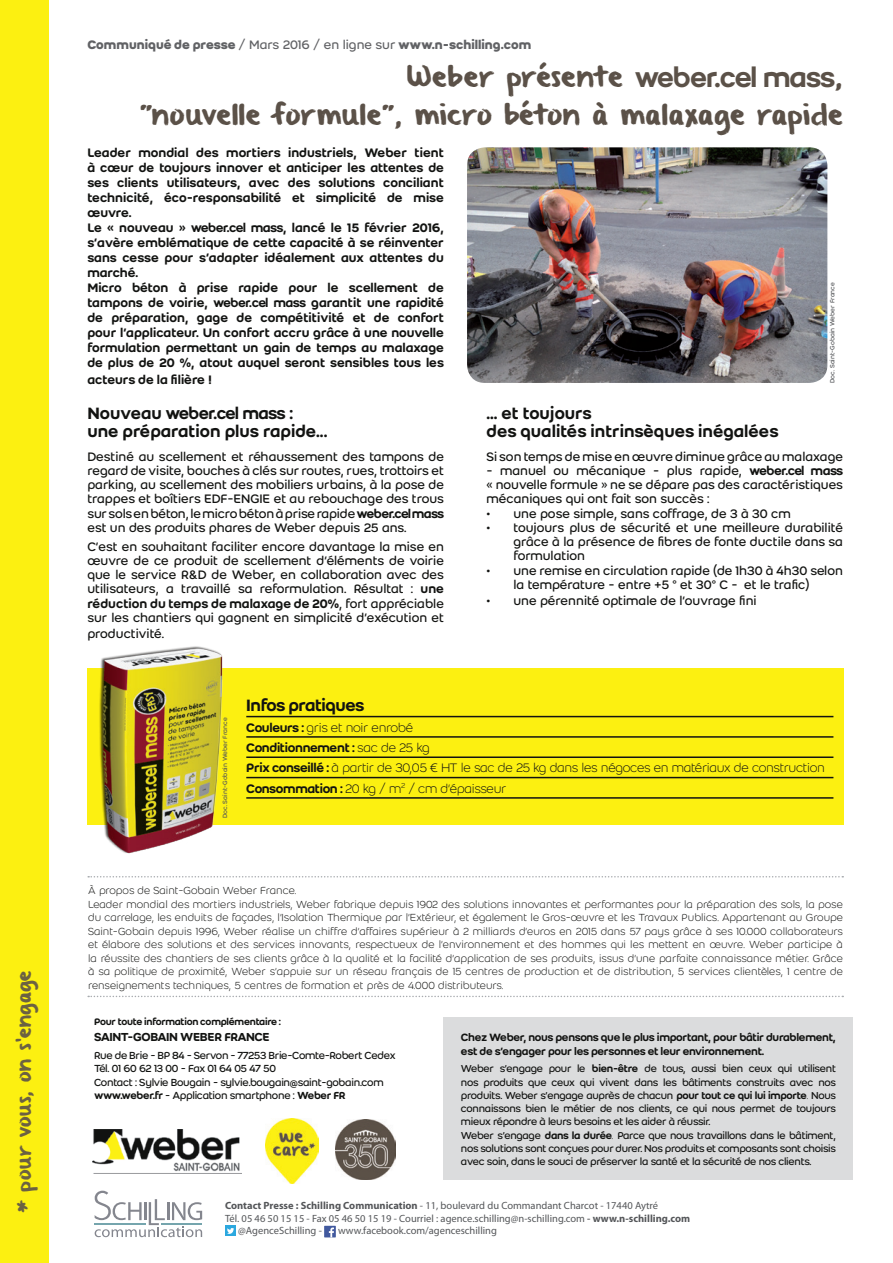
<style>
.page{position:relative;width:893px;height:1263px;background:#fff}
.page>*{position:absolute;margin:0;border:0;box-sizing:border-box;transform-origin:0 0}
.t1{font:23.25px/37.5px "Weber Brush";letter-spacing:.015em;color:#5b5148;text-align:right}
.t2{font:500 18px/18px "Weber";color:#121311}
.t3{font:18px "Weber Name";letter-spacing:-.005em;color:#121311}
.t4{font:500 18px "Weber";letter-spacing:-.025em;color:#121311}
.t5{font:16.5px "Weber Brush";letter-spacing:.03em;color:#5b5148}
.t6{font:13.5px/14.2px "Weber";color:#121311;text-align:justify}
.t7{font:500 13.5px/15.1px "Weber";color:#121311}
.t8{font:300 13.5px/20.4px "Weber";letter-spacing:-.025em;color:#121311}
.t9{font:700 13.5px "Weber";color:#616265}
.t10{font:500 12.75px "Weber";letter-spacing:-.035em;color:#121311}
.t11{font:500 11.7px/14px "Weber";letter-spacing:-.025em;color:#121311}
.t12{font:300 11.25px/13.5px "Weber";color:#121311}
.t13{font:11.25px/13.5px "Weber";letter-spacing:-.025em;color:#121311}
.t14{font:11.1px/13.2px "Weber";letter-spacing:-.025em;color:#121311}
.t15{font:10.5px "Myriad Pro";color:#545659}
.t16{font:500 10.5px "Weber";letter-spacing:-.025em;color:#121311}
.t17{font:6.75px "Weber";color:#545659}
.s1{font-weight:400}
.s2{font-family:"Weber Name";font-size:30px}
.s3{font-family:"Weber Name";font-weight:400}
.s4{font-family:"Weber";font-weight:500}
.s5{font-family:"Weber Name"}
.s6{font-weight:500}
.s7{font-weight:300}
.s8{font-weight:700}
.s9{font-weight:600}
</style>
<div class="page">
<div style="left:0;top:0;width:49px;height:1263px;background:#fcf011"></div>
<svg style="left:95px;top:1191px;width:107px;height:46px"></svg>
<div style="left:225px;top:1225px;width:11px;height:11px;background:#2ca8df"></div>
<svg style="left:227px;top:1228px;width:7px;height:6px"></svg>
<div style="left:324px;top:1226px;width:12px;height:11px;background:#41599e"></div>
<svg style="left:329px;top:1227px;width:5px;height:10px"></svg>
<img style="left:93px;top:1130px;width:149px;height:44px">
<img style="left:265px;top:1119px;width:53px;height:64px">
<img style="left:335px;top:1119px;width:60px;height:61px">
<div style="left:444px;top:1017px;width:409px;height:163px;background:#dbdcdd"></div>
<img style="left:467px;top:147px;width:360px;height:236px">
<svg style="left:88px;top:876px;width:755px;height:1px"></svg>
<svg style="left:88px;top:996px;width:755px;height:1px"></svg>
<div style="left:87px;top:668px;width:757px;height:157px;background:#fcf011"></div>
<hr style="left:246px;top:716px;width:587px;height:1px;background:#121311">
<hr style="left:246px;top:736px;width:587px;height:2px;background:#121311">
<hr style="left:246px;top:756px;width:587px;height:2px;background:#121311">
<hr style="left:246px;top:777px;width:587px;height:1px;background:#121311">
<hr style="left:246px;top:797px;width:587px;height:2px;background:#121311">
<img style="left:99px;top:646px;width:124px;height:208px">
<p class="t5" style="left:16px;top:1213px;width:244px;rotate:-90deg">* pour vous, on s’engage</p>
<p class="t9" style="left:87px;top:36px;width:445px">Communiqué de presse <span class="s1">/ Mars 2016 / en ligne sur</span> www.n-schilling.com</p>
<h1 class="t1" style="left:140px;top:60px;width:705px">Weber présente <span class="s2">weber.cel mass</span>,<br>"nouvelle formule", micro béton à malaxage rapide</h1>
<p class="t7" style="left:87px;top:145px;width:358px">Leader mondial des mortiers industriels, Weber tient à cœur de toujours innover et anticiper les attentes de ses clients utilisateurs, avec des solutions conciliant technicité, éco-responsabilité et simplicité de mise œuvre.<br>Le « nouveau » <span class="s3">weber.cel mass</span>, lancé le 15 février 2016, s’avère emblématique de cette capacité à se réinventer sans cesse pour s’adapter idéalement aux attentes du marché.<br>Micro béton à prise rapide pour le scellement de tampons de voirie, <span class="s3">weber.cel mass</span> garantit une rapidité de préparation, gage de compétitivité et de confort pour l’applicateur. Un confort accru grâce à une nouvelle formulation permettant un gain de temps au malaxage de plus de 20 %, atout auquel seront sensibles tous les acteurs de la filière !</p>
<h2 class="t3" style="left:87px;top:403px;width:207px"><span class="s4">Nouveau</span> weber.cel mass <span class="s4">:</span></h2>
<h2 class="t2" style="left:87px;top:422px;width:241px">une préparation plus rapide...</h2>
<p class="t6" style="left:87px;top:449px;width:358px">Destiné au scellement et réhaussement des tampons de regard de visite, bouches à clés sur routes, rues, trottoirs et parking, au scellement des mobiliers urbains, à la pose de trappes et boîtiers EDF-ENGIE et au rebouchage des trous sur sols en béton, le micro béton à prise rapide <span class="s5">weber.cel mass </span>est un des produits phares de Weber depuis 25 ans.</p>
<p class="t6" style="left:87px;top:539px;width:358px">C’est en souhaitant faciliter encore davantage la mise en œuvre de ce produit de scellement d’éléments de voirie que le service R&amp;D de Weber, en collaboration avec des utilisateurs, a travaillé sa reformulation. Résultat : <span class="s6">une réduction du temps de malaxage de 20%</span>, fort appréciable sur les chantiers qui gagnent en simplicité d’exécution et</p>
<p class="t6" style="left:87px;top:627px;width:78px">productivité.</p>
<p class="t17" style="left:828px;top:383px;width:102px;rotate:-90deg">Doc. Saint-Gobain Weber France</p>
<h2 class="t2" style="left:486px;top:404px;width:294px">... et toujours<br>des qualités intrinsèques inégalées</h2>
<p class="t6" style="left:486px;top:449px;width:358px">Si son temps de mise en œuvre diminue grâce au malaxage</p>
<p class="t6" style="left:486px;top:463px;width:358px">- manuel ou mécanique - plus rapide, <span class="s5">weber.cel mass </span>« nouvelle formule » ne se dépare pas des caractéristiques mécaniques qui ont fait son succès :</p>
<p class="t6" style="left:486px;top:506px;width:306px">• une pose simple, sans coffrage, de 3 à 30 cm</p>
<p class="t6" style="left:513px;top:520px;width:331px;text-indent:-27px">• toujours plus de sécurité et une meilleure durabilité grâce à la présence de fibres de fonte ductile dans sa formulation</p>
<p class="t6" style="left:486px;top:563px;width:358px;text-align:center">• une remise en circulation rapide (de 1h30 à 4h30 selon la température - entre +5 ° et 30° C - et le trafic)</p>
<p class="t6" style="left:486px;top:594px;width:272px">• une pérennité optimale de l’ouvrage fini</p>
<p class="t17" style="left:221px;top:818px;width:102px;rotate:-90deg">Doc. Saint-Gobain Weber France</p>
<h2 class="t4" style="left:246px;top:695px;width:120px">Infos pratiques</h2>
<p class="t8" style="left:246px;top:717px;width:580px"><span class="s6">Couleurs :</span> gris et noir enrobé<br><span class="s6">Conditionnement :</span> sac de 25 kg<br><span class="s6">Prix conseillé :</span> à partir de 30,05 € HT le sac de 25 kg dans les négoces en matériaux de construction <span class="s6">Consommation :</span> 20 kg / m<sup>2</sup> / cm d’épaisseur</p>
<p class="t12" style="left:88px;top:884px;width:756px">À propos de Saint-Gobain Weber France.<br>Leader mondial des mortiers industriels, Weber fabrique depuis 1902 des solutions innovantes et performantes pour la préparation des sols, la pose du carrelage, les enduits de façades, l’Isolation Thermique par l’Extérieur, et également le Gros-œuvre et les Travaux Publics. Appartenant au Groupe Saint-Gobain depuis 1996, Weber réalise un chiffre d’affaires supérieur à 2 milliards d’euros en 2015 dans 57 pays grâce à ses 10.000 collaborateurs et élabore des solutions et des services innovants, respectueux de l’environnement et des hommes qui les mettent en œuvre. Weber participe à la réussite des chantiers de ses clients grâce à la qualité et la facilité d’application de ses produits, issus d’une parfaite connaissance métier. Grâce à sa politique de proximité, Weber s’appuie sur un réseau français de 15 centres de production et de distribution, 5 services clientèles, 1 centre de renseignements techniques, 5 centres de formation et près de 4.000 distributeurs.</p>
<p class="t16" style="left:94px;top:1016px;width:188px">Pour toute information complémentaire :</p>
<p class="t10" style="left:94px;top:1029px;width:177px">SAINT-GOBAIN WEBER FRANCE</p>
<p class="t13" style="left:94px;top:1048px;width:303px">Rue de Brie - BP 84 - Servon - 77253 Brie-Comte-Robert Cedex Tél. 01 60 62 13 00 - Fax 01 64 05 47 50<br>Contact : Sylvie Bougain - sylvie.bougain@saint-gobain.com <span class="s6">www.weber.fr</span> - Application smartphone : <span class="s6">Weber FR</span></p>
<p class="t11" style="left:461px;top:1030px;width:376px">Chez Weber, nous pensons que le plus important, pour bâtir durablement, est de s’engager pour les personnes et leur environnement.</p>
<p class="t14" style="left:461px;top:1062px;width:377px">Weber s’engage pour le <span class="s6">bien-être</span> de tous, aussi bien ceux qui utilisent nos produits que ceux qui vivent dans les bâtiments construits avec nos produits. Weber s’engage auprès de chacun <span class="s6">pour tout ce qui lui importe</span><span class="s7">.</span> Nous connaissons bien le métier de nos clients, ce qui nous permet de toujours mieux répondre à leurs besoins et les aider à réussir.<br>Weber s’engage <span class="s6">dans la durée</span><span class="s7">.</span> Parce que nous travaillons dans le bâtiment, nos solutions sont conçues pour durer. Nos produits et composants sont choisis avec soin, dans le souci de préserver la santé et la sécurité de nos clients.</p>
<p class="t15" style="left:225px;top:1199px;width:435px"><span class="s8">Contact Presse : Schilling Communication</span> - 11, boulevard du Commandant Charcot - 17440 Aytré</p>
<p class="t15" style="left:225px;top:1212px;width:467px">Tél. 05 46 50 15 15 - Fax 05 46 50 15 19 - Courriel : agence.schilling@n-schilling.com <span class="s9">-</span> <span class="s8">www.n-schilling.com</span></p>
<p class="t15" style="left:238px;top:1224px;width:85px">@AgenceSchilling -</p>
<p class="t15" style="left:338px;top:1224px;width:160px">www.facebook.com/agenceschilling</p>
</div>
